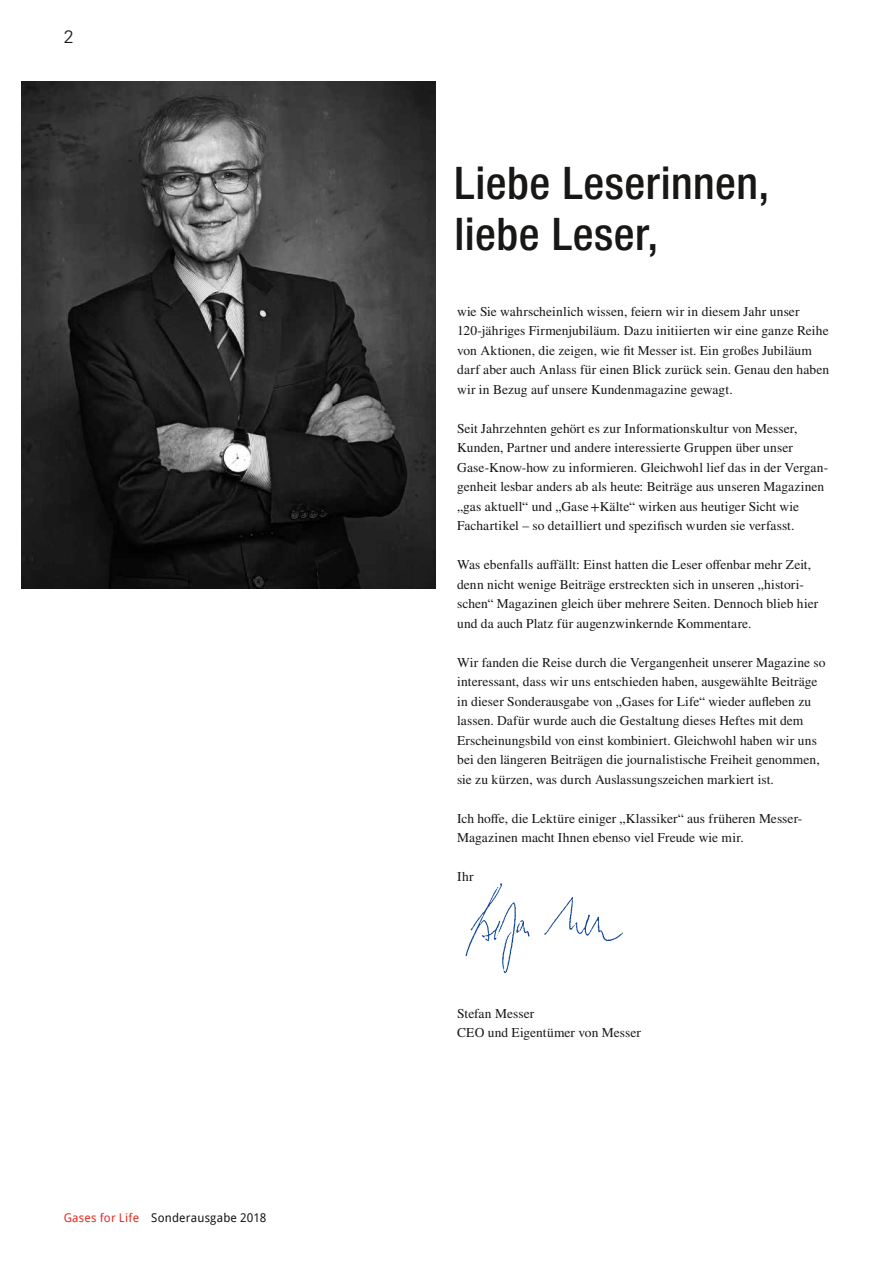
<style>
.page{position:relative;width:893px;height:1263px;background:#fff}
.page>*{position:absolute;margin:0;border:0;box-sizing:border-box;transform-origin:0 0}
.t1{font:500 condensed 45px/51px "Helvetica Neue LT Std";letter-spacing:.01em;color:#181716}
.t2{font:300 18px "Univers CE";color:#181716}
.t3{font:13.5px/19.5px "STIX General";letter-spacing:.005em;color:#181716}
.t4{font:12px "Droid Sans";letter-spacing:.02em;color:#181716}
.s1{color:#e62d24}
</style>
<div class="page">
<img style="left:21px;top:82px;width:415px;height:507px">
<img style="left:465px;top:883px;width:158px;height:91px">
<h2 class="t2" style="left:64px;top:26px;width:12px">2</h2>
<p class="t4" style="left:64px;top:1211px;width:204px"><span class="s1">Gases for Life</span> Sonderausgabe 2018</p>
<h1 class="t1" style="left:455px;top:156px;width:316px">Liebe Leserinnen, liebe Leser,</h1>
<p class="t3" style="left:457px;top:302px;width:374px">wie Sie wahrscheinlich wissen, feiern wir in diesem Jahr unser 120-jähriges Firmenjubiläum. Dazu initiierten wir eine ganze Reihe von Aktionen, die zeigen, wie fit Messer ist. Ein großes Jubiläum darf aber auch Anlass für einen Blick zurück sein. Genau den haben wir in Bezug auf unsere Kundenmagazine gewagt.</p>
<p class="t3" style="left:457px;top:419px;width:373px">Seit Jahrzehnten gehört es zur Informationskultur von Messer, Kunden, Partner und andere interessierte Gruppen über unser Gase-Know-how zu informieren. Gleichwohl lief das in der Vergan&shy;genheit lesbar anders ab als heute: Beiträge aus unseren Magazinen „gas aktuell“ und „Gase+Kälte“ wirken aus heutiger Sicht wie Fachartikel – so detailliert und spezifisch wurden sie verfasst.</p>
<p class="t3" style="left:457px;top:555px;width:363px">Was ebenfalls auffällt: Einst hatten die Leser offenbar mehr Zeit, denn nicht wenige Beiträge erstreckten sich in unseren „histori&shy;schen“ Magazinen gleich über mehrere Seiten. Dennoch blieb hier und da auch Platz für augenzwinkernde Kommentare.</p>
<p class="t3" style="left:457px;top:653px;width:370px">Wir fanden die Reise durch die Vergangenheit unserer Magazine so interessant, dass wir uns entschieden haben, ausgewählte Beiträge in dieser Sonderausgabe von „Gases for Life“ wieder aufleben zu lassen. Dafür wurde auch die Gestaltung dieses Heftes mit dem Erscheinungsbild von einst kombiniert. Gleichwohl haben wir uns bei den längeren Beiträgen die journalistische Freiheit genommen, sie zu kürzen, was durch Auslassungszeichen markiert ist.</p>
<p class="t3" style="left:457px;top:809px;width:347px">Ich hoffe, die Lektüre einiger „Klassiker“ aus früheren Messer-<br>Magazinen macht Ihnen ebenso viel Freude wie mir.</p>
<p class="t3" style="left:457px;top:867px;width:18px">Ihr</p>
<p class="t3" style="left:457px;top:1004px;width:185px">Stefan Messer<br>CEO und Eigentümer von Messer</p>
</div>
